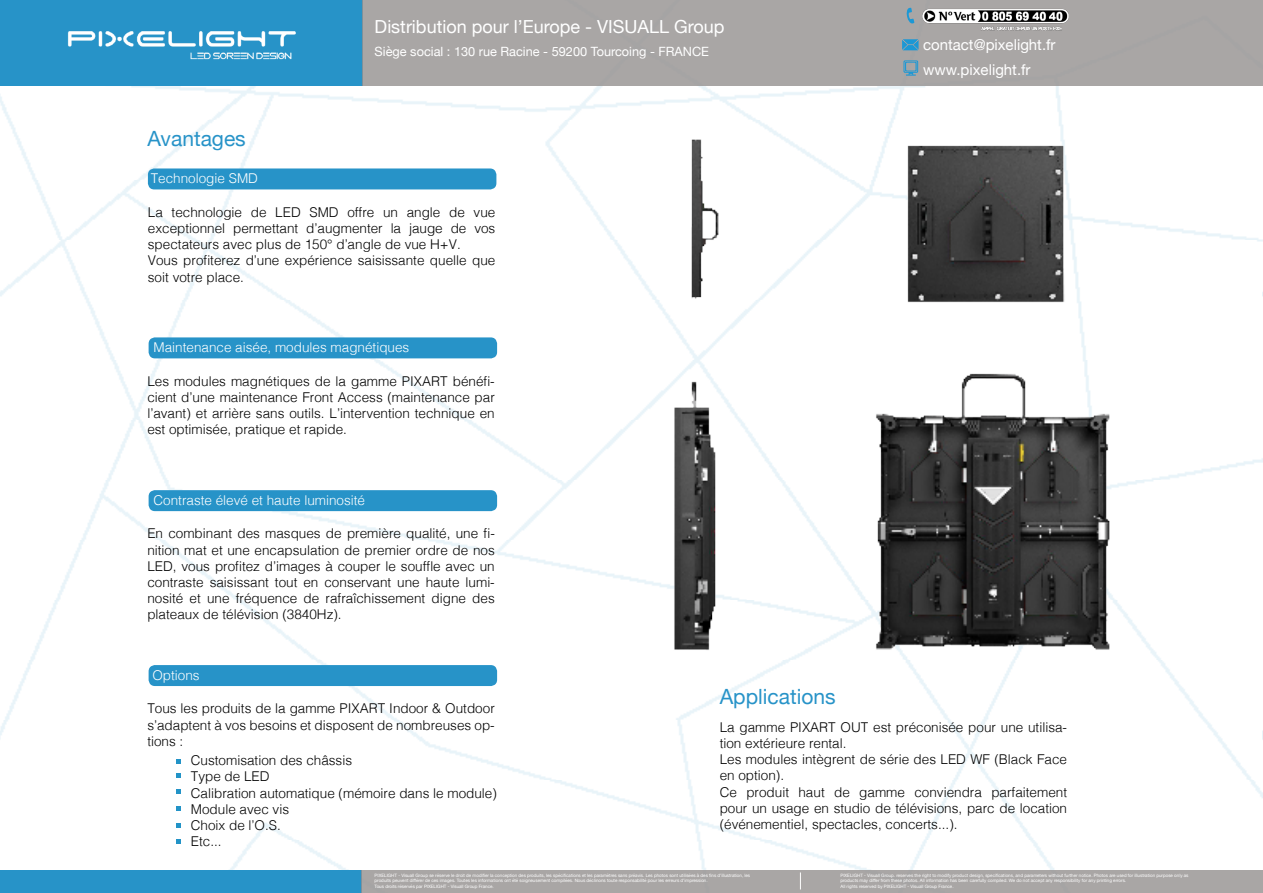
<style>
.page{position:relative;width:1263px;height:893px;background:#fff}
.page>*{position:absolute;margin:0;border:0;box-sizing:border-box;transform-origin:0 0}
.t1{font:21px "Helvetica Neue";color:#2793c8}
.t2{font:18px "Helvetica Neue";color:#fff}
.t3{font:15px/24.6px "Helvetica Neue";color:#fff}
.t4{font:300 13.5px/16.2px "Helvetica";color:#000}
.t5{font:300 13.5px "Helvetica";color:#fff}
.t6{font:12.75px "Helvetica Neue";color:#fff}
.t7{font:4.5px/5.4px "Helvetica Neue";color:#fff}
</style>
<div class="page">
<img style="left:0;top:85px;width:1263px;height:785px">
<div style="left:0;top:0;width:363px;height:85px;background:#2793c8"></div>
<div style="left:363px;top:0;width:900px;height:85px;background:#a9a6a5"></div>
<img style="left:67px;top:31px;width:229px;height:29px">
<div style="left:148px;top:168px;width:348px;height:21px;background:#2793c8;border-radius:6px"></div>
<svg style="left:906px;top:8px;width:8px;height:16px"></svg>
<svg style="left:902px;top:39px;width:16px;height:11px"></svg>
<svg style="left:903px;top:60px;width:15px;height:16px"></svg>
<img style="left:922px;top:9px;width:147px;height:22px">
<div style="left:0;top:870px;width:361px;height:23px;background:#2793c8"></div>
<div style="left:361px;top:870px;width:902px;height:23px;background:#a9a6a5"></div>
<svg style="left:800px;top:872px;width:1px;height:17px"></svg>
<div style="left:149px;top:337px;width:348px;height:21px;background:#2793c8;border-radius:6px"></div>
<div style="left:149px;top:490px;width:348px;height:21px;background:#2793c8;border-radius:6px"></div>
<img style="left:671px;top:134px;width:444px;height:516px">
<hr style="left:1262px;top:0;width:1px;height:85px;background:#2793c8">
<div style="left:149px;top:665px;width:348px;height:21px;background:#2793c8;border-radius:6px"></div>
<svg style="left:176px;top:760px;width:4px;height:4px"></svg>
<svg style="left:176px;top:790px;width:4px;height:4px"></svg>
<svg style="left:176px;top:806px;width:4px;height:4px"></svg>
<svg style="left:176px;top:823px;width:4px;height:4px"></svg>
<svg style="left:176px;top:774px;width:4px;height:4px"></svg>
<svg style="left:177px;top:839px;width:4px;height:4px"></svg>
<h2 class="t2" style="left:375px;top:14px;width:351px">Distribution pour l’Europe - VISUALL Group</h2>
<p class="t6" style="left:375px;top:42px;width:336px">Siège social : 130 rue Racine - 59200 Tourcoing - FRANCE</p>
<h1 class="t1" style="left:147px;top:123px;width:100px">Avantages</h1>
<p class="t5" style="left:151px;top:167px;width:109px">Technologie SMD</p>
<p class="t4" style="left:148px;top:203px;width:349px">La technologie de LED SMD offre un angle de vue exceptionnel permettant d’augmenter la jauge de vos spectateurs avec plus de 150° d’angle de vue H+V.<br>Vous profiterez d’une expérience saisissante quelle que soit votre place.</p>
<p class="t5" style="left:153px;top:336px;width:257px">Maintenance aisée, modules magnétiques</p>
<p class="t4" style="left:147px;top:372px;width:349px;text-align:justify">Les modules magnétiques de la gamme PIXART bénéfi&shy;cient d’une maintenance Front Access (maintenance par l’avant) et arrière sans outils. L’intervention technique en est optimisée, pratique et rapide.</p>
<p class="t5" style="left:153px;top:489px;width:213px">Contraste élevé et haute luminosité</p>
<p class="t4" style="left:147px;top:525px;width:349px;text-align:justify">En combinant des masques de première qualité, une fi&shy;nition mat et une encapsulation de premier ordre de nos LED, vous profitez d’images à couper le souffle avec un contraste saisissant tout en conservant une haute lumi&shy;nosité et une fréquence de rafraîchissement digne des plateaux de télévision (3840Hz).</p>
<p class="t3" style="left:923px;top:33px;width:134px">contact@pixelight.fr www.pixelight.fr</p>
<p class="t5" style="left:152px;top:663px;width:49px">Options</p>
<p class="t4" style="left:147px;top:699px;width:349px;text-align:justify">Tous les produits de la gamme PIXART Indoor &amp; Outdoor s’adaptent à vos besoins et disposent de nombreuses op&shy;tions :</p>
<p class="t4" style="left:191px;top:751px;width:308px">Customisation des châssis<br>Type de LED<br>Calibration automatique (mémoire dans le module)<br>Module avec vis<br>Choix de l’O.S.<br>Etc...</p>
<h1 class="t1" style="left:720px;top:682px;width:117px">Applications</h1>
<p class="t4" style="left:720px;top:718px;width:349px">La gamme PIXART OUT est préconisée pour une utilisa&shy;tion extérieure rental.<br>Les modules intègrent de série des LED WF (Black Face en option).<br>Ce produit haut de gamme conviendra parfaitement pour un usage en studio de télévisions, parc de location (événementiel, spectacles, concerts...).</p>
<p class="t7" style="left:375px;top:873px;width:377px">PIXELIGHT - Visuall Group se réserve le droit de modifier la conception des produits, les spécifications et les paramètres sans préavis. Les photos sont utilisées à des fins d’illustration, les produits peuvent différer de ces images. Toutes les informations ont été soigneusement compilées. Nous déclinons toute responsabilité pour les erreurs d’impression.<br>Tous droits réservés par PIXELIGHT - Visuall Group France.</p>
<p class="t7" style="left:840px;top:873px;width:350px">PIXELIGHT - Visuall Group. reserves the right to modify product design, specifications, and parameters without further notice. Photos are used for illustration purpose only as products may differ from these photos. All information has been carefully compiled. We do not accept any responsibility for any printing errors.<br>All rights reserved by PIXELIGHT - Visuall Group France.</p>
</div>
